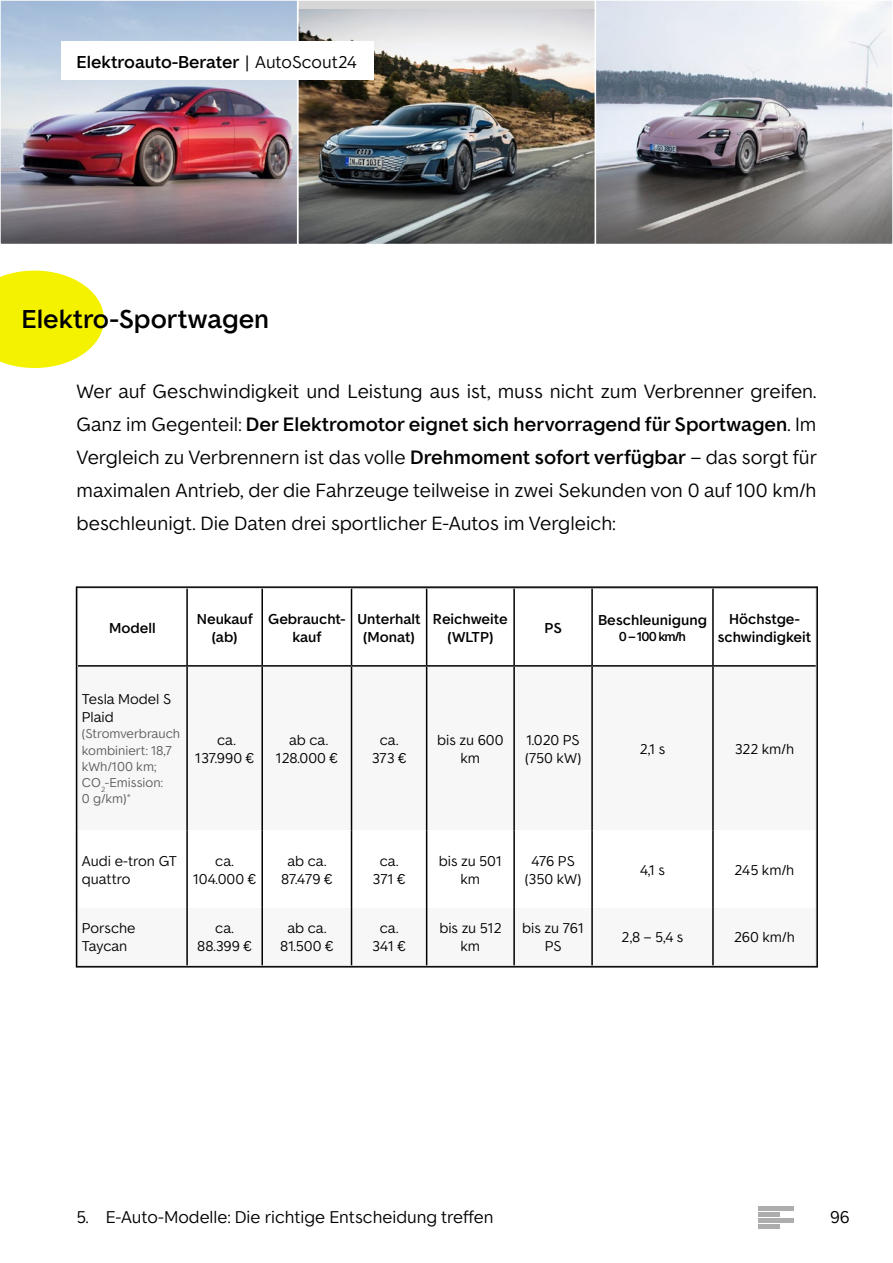
<style>
.page{position:relative;width:893px;height:1263px;background:#fff}
.page>*{position:absolute;margin:0;border:0;box-sizing:border-box;transform-origin:0 0}
.t1{font:700 27px "Make It Sans";color:#000}
.t2{font:20.25px/33px "Make It Sans";color:#000;text-align:justify}
.t3{font:18px "Make It Sans";color:#000}
.t4{font:700 18px "Make It Sans";color:#000}
.t5{font:15px/18px "Make It Sans";color:#000;text-align:center}
.t6{font:700 15px/18px "Make It Sans";color:#000;text-align:center}
.t7{font:13.5px/16.2px "Make It Sans";color:#5c5c5c}
.t8{font:700 13.5px "Make It Sans";color:#000}
.s1{font-weight:400}
.s2{font-weight:700}
</style>
<div class="page">
<img style="left:598px;top:3px;width:292px;height:239px">
<div style="left:595px;top:0;width:298px;height:245px;border:2px solid #fff"></div>
<div style="left:298px;top:0;width:297px;height:244px;background:#d6d6d6"></div>
<img style="left:300px;top:9px;width:293px;height:233px">
<div style="left:297px;top:0;width:299px;height:245px;border:2px solid #fff"></div>
<img style="left:3px;top:3px;width:292px;height:239px">
<div style="left:0;top:0;width:298px;height:245px;border:2px solid #fff"></div>
<div style="left:62px;top:41px;width:312px;height:39px;background:#fff"></div>
<div style="left:758px;top:1206px;width:36px;height:5px;background:#adadad"></div>
<div style="left:758px;top:1218px;width:36px;height:5px;background:#adadad"></div>
<div style="left:758px;top:1212px;width:22px;height:5px;background:#adadad"></div>
<div style="left:758px;top:1224px;width:22px;height:5px;background:#adadad"></div>
<svg style="left:350px;top:830px;width:78px;height:78px"></svg>
<hr style="left:78px;top:665px;width:109px;height:2px;background:#000">
<hr style="left:187px;top:665px;width:75px;height:2px;background:#000">
<hr style="left:262px;top:665px;width:89px;height:2px;background:#000">
<hr style="left:351px;top:665px;width:76px;height:2px;background:#000">
<hr style="left:427px;top:665px;width:87px;height:2px;background:#000">
<hr style="left:514px;top:665px;width:78px;height:2px;background:#000">
<hr style="left:592px;top:665px;width:121px;height:2px;background:#000">
<hr style="left:713px;top:665px;width:103px;height:2px;background:#000">
<hr style="left:186px;top:589px;width:2px;height:76px;background:#000">
<hr style="left:261px;top:589px;width:2px;height:76px;background:#000">
<hr style="left:351px;top:589px;width:1px;height:76px;background:#000">
<hr style="left:426px;top:589px;width:1px;height:76px;background:#000">
<hr style="left:513px;top:589px;width:2px;height:76px;background:#000">
<hr style="left:591px;top:589px;width:2px;height:76px;background:#000">
<hr style="left:712px;top:589px;width:2px;height:76px;background:#000">
<hr style="left:186px;top:667px;width:2px;height:163px;background:#000">
<hr style="left:261px;top:667px;width:2px;height:163px;background:#000">
<hr style="left:351px;top:667px;width:1px;height:163px;background:#000">
<hr style="left:426px;top:667px;width:1px;height:163px;background:#000">
<hr style="left:513px;top:667px;width:2px;height:163px;background:#000">
<hr style="left:591px;top:667px;width:2px;height:163px;background:#000">
<hr style="left:712px;top:667px;width:2px;height:163px;background:#000">
<hr style="left:186px;top:830px;width:2px;height:78px;background:#000">
<hr style="left:261px;top:830px;width:2px;height:78px;background:#000">
<hr style="left:351px;top:830px;width:1px;height:78px;background:#000">
<hr style="left:426px;top:830px;width:1px;height:78px;background:#000">
<hr style="left:513px;top:830px;width:2px;height:78px;background:#000">
<hr style="left:591px;top:830px;width:2px;height:78px;background:#000">
<hr style="left:712px;top:830px;width:2px;height:78px;background:#000">
<hr style="left:186px;top:908px;width:2px;height:57px;background:#000">
<hr style="left:261px;top:908px;width:2px;height:57px;background:#000">
<hr style="left:351px;top:908px;width:1px;height:57px;background:#000">
<hr style="left:426px;top:908px;width:1px;height:57px;background:#000">
<hr style="left:513px;top:908px;width:2px;height:57px;background:#000">
<hr style="left:591px;top:908px;width:2px;height:57px;background:#000">
<hr style="left:712px;top:908px;width:2px;height:57px;background:#000">
<div style="left:76px;top:586px;width:742px;height:381px;border:2px solid #000"></div>
<svg style="left:0;top:271px;width:104px;height:97px;background:#f6f326"></svg>
<p class="t4" style="left:77px;top:51px;width:282px">Elektroauto-Berater <span class="s1">| AutoScout24</span></p>
<h1 class="t1" style="left:21px;top:303px;width:249px">Elektro-Sportwagen</h1>
<p class="t2" style="left:77px;top:374px;width:742px">Wer auf Geschwindigkeit und Leistung aus ist, muss nicht zum Verbrenner greifen.<br>Ganz im Gegenteil: <span class="s2">Der Elektromotor eignet sich hervorragend für Sportwagen</span>. Im Vergleich zu Verbrennern ist das volle <span class="s2">Drehmoment sofort verfügbar</span> – das sorgt für maximalen Antrieb, der die Fahrzeuge teilweise in zwei Sekunden von 0 auf 100 km/h beschleunigt. Die Daten drei sportlicher E-Autos im Vergleich:</p>
<p class="t6" style="left:109px;top:618px;width:48px">Modell</p>
<p class="t6" style="left:197px;top:609px;width:58px">Neukauf (ab)</p>
<p class="t6" style="left:268px;top:609px;width:79px">Gebraucht&shy;kauf</p>
<p class="t6" style="left:357px;top:609px;width:65px">Unterhalt (Monat)</p>
<p class="t6" style="left:433px;top:609px;width:76px">Reichweite (WLTP)</p>
<p class="t6" style="left:544px;top:618px;width:19px">PS</p>
<p class="t6" style="left:598px;top:610px;width:110px">Beschleunigung</p>
<p class="t8" style="left:619px;top:628px;width:69px">0 – 100 km/h</p>
<p class="t6" style="left:718px;top:609px;width:95px">Höchstge&shy;schwindigkeit</p>
<p class="t5" style="left:82px;top:690px;width:91px;text-align:left">Tesla Model S<br>Plaid</p>
<p class="t7" style="left:82px;top:726px;width:100px">(Stromverbrauch kombiniert: 18,7 kWh/100 km;<br>CO<sub>2</sub>-Emission:<br>0 g/km)<sup>*</sup></p>
<p class="t5" style="left:195px;top:730px;width:60px">ca.<br>137.990 €</p>
<p class="t5" style="left:276px;top:730px;width:64px">ab ca.<br>128.000 €</p>
<p class="t5" style="left:372px;top:730px;width:36px">ca.<br>373 €</p>
<p class="t5" style="left:437px;top:730px;width:68px">bis zu 600 km</p>
<p class="t5" style="left:525px;top:730px;width:58px;text-align:left">1.020 PS (750 kW)</p>
<p class="t5" style="left:640px;top:739px;width:27px">2,1 s</p>
<p class="t5" style="left:735px;top:739px;width:61px">322 km/h</p>
<p class="t5" style="left:82px;top:851px;width:97px;text-align:left">Audi e-tron GT quattro</p>
<p class="t5" style="left:193px;top:851px;width:65px">ca.<br>104.000 €</p>
<p class="t5" style="left:281px;top:851px;width:53px">ab ca.<br>87.479 €</p>
<p class="t5" style="left:372px;top:851px;width:35px">ca.<br>371 €</p>
<p class="t5" style="left:439px;top:851px;width:65px">bis zu 501 km</p>
<p class="t5" style="left:525px;top:851px;width:58px">476 PS (350 kW)</p>
<p class="t5" style="left:640px;top:860px;width:26px">4,1 s</p>
<p class="t5" style="left:735px;top:860px;width:61px">245 km/h</p>
<p class="t5" style="left:82px;top:919px;width:55px;text-align:left">Porsche<br>Taycan</p>
<p class="t5" style="left:197px;top:919px;width:56px">ca.<br>88.399 €</p>
<p class="t5" style="left:280px;top:919px;width:55px">ab ca.<br>81.500 €</p>
<p class="t5" style="left:372px;top:919px;width:35px">ca.<br>341 €</p>
<p class="t5" style="left:439px;top:919px;width:64px">bis zu 512 km</p>
<p class="t5" style="left:522px;top:919px;width:63px">bis zu 761<br>PS</p>
<p class="t5" style="left:622px;top:928px;width:63px">2,8 – 5,4 s</p>
<p class="t5" style="left:734px;top:928px;width:62px">260 km/h</p>
<p class="t3" style="left:77px;top:1207px;width:419px">5. E-Auto-Modelle: Die richtige Entscheidung treffen</p>
<p class="t3" style="left:830px;top:1207px;width:21px">96</p>
</div>
